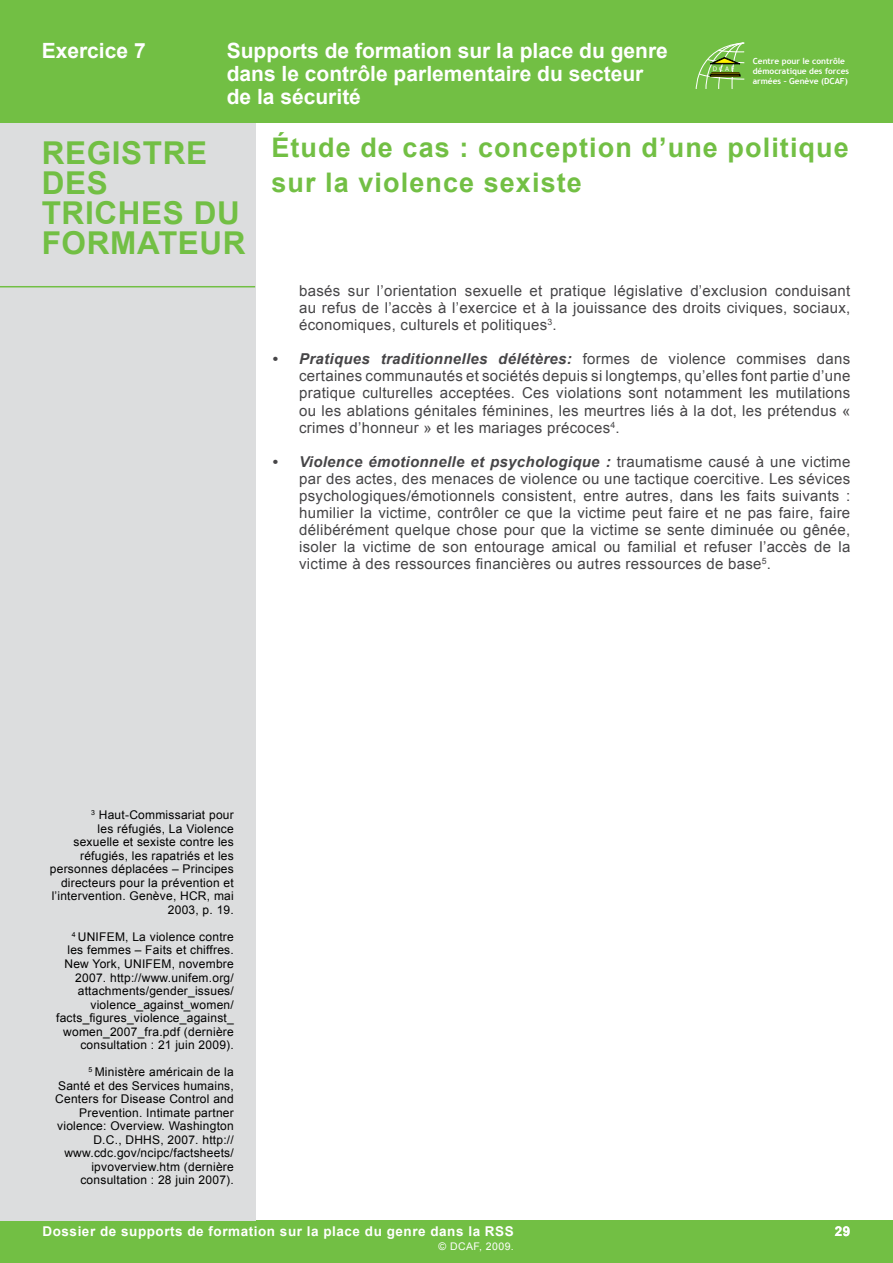
<style>
.page{position:relative;width:893px;height:1263px;background:#fff}
.page>*{position:absolute;margin:0;border:0;box-sizing:border-box;transform-origin:0 0}
.t1{font:700 31.5px/30px "Arial";letter-spacing:.02em;color:#72bf44}
.t2{font:700 27px/34.5px "Arial";letter-spacing:.04em;color:#72bf44}
.t3{font:700 21px/23.2px "Arial";color:#fff}
.t4{font:15px/17.1px "Arial";letter-spacing:.02em;color:#464547;text-align:justify}
.t5{font:700 13.5px "Arial";letter-spacing:.04em;color:#fff}
.t6{font:12px/13.5px "Arial";letter-spacing:.02em;color:#000;text-align:right}
.t7{font:10.5px "Arial";letter-spacing:.04em;color:#fff}
.t8{font:700 8.4px/10.1px "Trebuchet MS";color:#fff}
.t9{font:6.6px "Myriad Pro";color:#fff}
.s1{font-weight:700;font-style:italic}
</style>
<div class="page">
<div style="left:0;top:1220px;width:893px;height:43px;background:#72bf44"></div>
<div style="left:0;top:0;width:255px;height:1220px;background:#dcddde"></div>
<hr style="left:0;top:286px;width:255px;height:1px;background:#72bf44">
<div style="left:0;top:0;width:893px;height:122px;background:#72bf44"></div>
<svg style="left:696px;top:43px;width:48px;height:45px"></svg>
<h3 class="t3" style="left:42px;top:40px;width:105px">Exercice 7</h3>
<h3 class="t3" style="left:227px;top:40px;width:443px">Supports de formation sur la place du genre dans le contrôle parlementaire du secteur de la sécurité</h3>
<h1 class="t1" style="left:42px;top:139px;width:205px">REGISTRE<br>DES<br>TRICHES DU<br>FORMATEUR</h1>
<h2 class="t2" style="left:271px;top:132px;width:579px">Étude de cas : conception d’une politique sur la violence sexiste</h2>
<p class="t9" style="left:713px;top:65px;width:23px">DCAF</p>
<p class="t8" style="left:753px;top:56px;width:98px">Centre pour le contrôle démocratique des forces armées – Genève (DCAF)</p>
<p class="t4" style="left:299px;top:282px;width:553px">basés sur l’orientation sexuelle et pratique législative d’exclusion conduisant au refus de l’accès à l’exercice et à la jouissance des droits civiques, sociaux, économiques, culturels et politiques<sup>3</sup>.</p>
<p class="t4" style="left:299px;top:351px;width:553px;text-indent:-27px"><span class="s1">• Pratiques traditionnelles délétères:</span> formes de violence commises dans certaines communautés et sociétés depuis si longtemps, qu’elles font partie d’une pratique culturelles acceptées. Ces violations sont notamment les mutilations ou les ablations génitales féminines, les meurtres liés à la dot, les prétendus « crimes d’honneur » et les mariages précoces<sup>4</sup>.</p>
<p class="t4" style="left:299px;top:453px;width:553px;text-indent:-27px"><span class="s1">• Violence émotionnelle et psychologique :</span> traumatisme causé à une victime par des actes, des menaces de violence ou une tactique coercitive. Les sévices psychologiques/émotionnels consistent, entre autres, dans les faits suivants : humilier la victime, contrôler ce que la victime peut faire et ne pas faire, faire délibérément quelque chose pour que la victime se sente diminuée ou gênée, isoler la victime de son entourage amical ou familial et refuser l’accès de la victime à des ressources financières ou autres ressources de base<sup>5</sup>.</p>
<p class="t6" style="left:50px;top:809px;width:185px"><sup>3</sup> Haut-Commissariat pour<br>les réfugiés, La Violence sexuelle et sexiste contre les réfugiés, les rapatriés et les personnes déplacées – Principes directeurs pour la prévention et l’intervention. Genève, HCR, mai<br>2003, p. 19.</p>
<p class="t6" style="left:56px;top:930px;width:179px"><sup>4</sup> UNIFEM, La violence contre les femmes – Faits et chiffres.<br>New York, UNIFEM, novembre<br>2007. http://www.unifem.org/ attachments/gender_issues/ violence_against_women/ facts_figures_violence_against_ women_2007_fra.pdf (dernière consultation : 21 juin 2009).</p>
<p class="t6" style="left:55px;top:1065px;width:180px"><sup>5</sup> Ministère américain de la<br>Santé et des Services humains,<br>Centers for Disease Control and<br>Prevention. Intimate partner violence: Overview. Washington<br>D.C., DHHS, 2007. http:// www.cdc.gov/ncipc/factsheets/ ipvoverview.htm (dernière consultation : 28 juin 2007).</p>
<p class="t5" style="left:43px;top:1222px;width:473px">Dossier de supports de formation sur la place du genre dans la RSS</p>
<p class="t7" style="left:439px;top:1239px;width:77px">© DCAF, 2009.</p>
<p class="t5" style="left:835px;top:1222px;width:17px">29</p>
</div>
